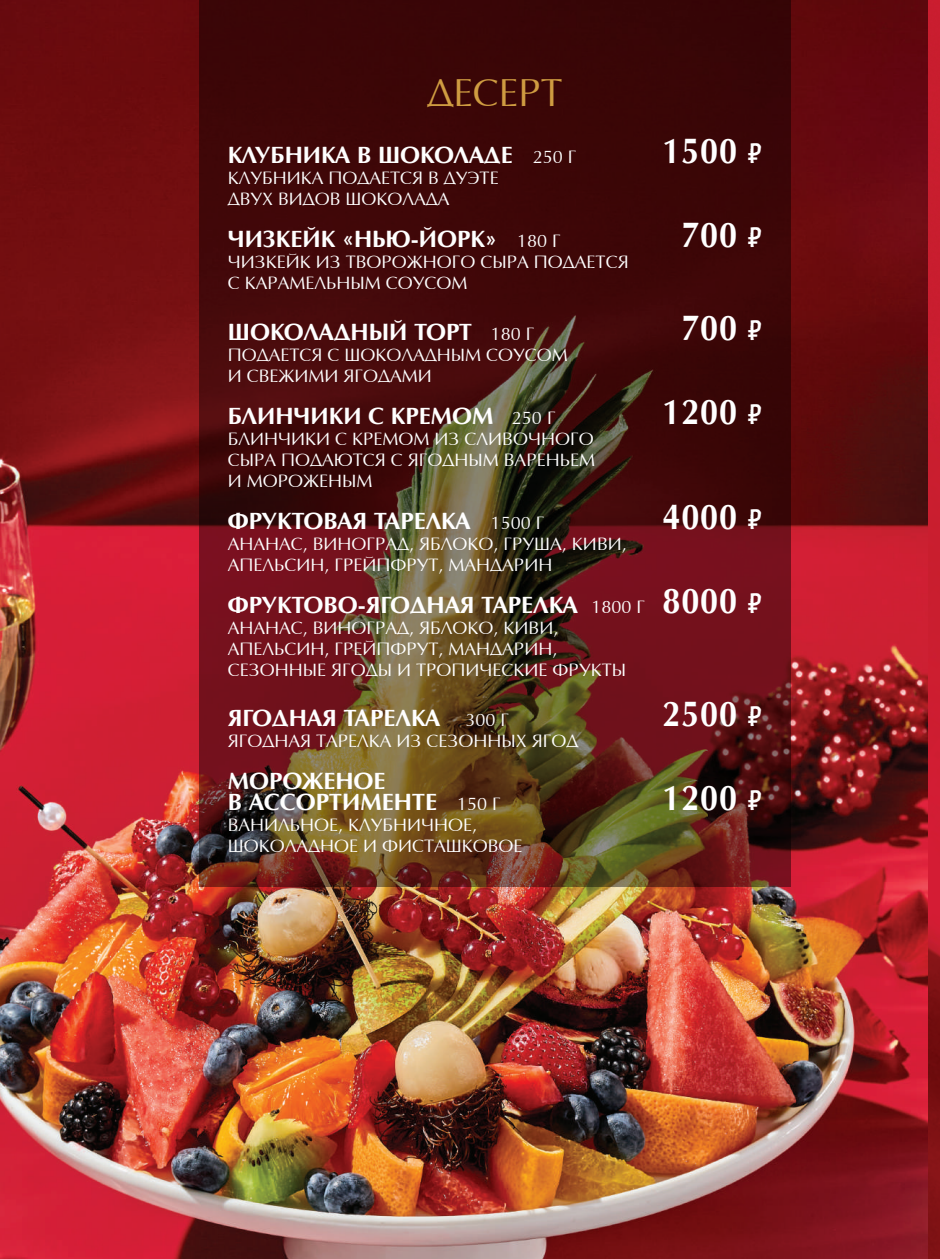
<style>
.page{position:relative;width:940px;height:1259px;background:#fff}
.page>*{position:absolute;margin:0;border:0;box-sizing:border-box;transform-origin:0 0}
.t1{font:39px "AG Opus";color:#cf9c41}
.t2{font:700 36px "AG Opus";letter-spacing:.025em;color:#fff;scale:.9 1}
.t3{font:700 24px/21px "AG Opus";color:#fff}
.t4{font:18px/21px "AG Opus";color:#fff}
.s1{font-weight:400;font-size:18px}
.s2{font-family:"PT Rouble Decorative";font-weight:400;font-size:28.05px}
.s3{font-size:36px}
</style>
<div class="page">
<img style="left:927px;top:446px;width:13px;height:813px">
<img style="left:927px;top:0;width:13px;height:446px">
<img style="left:0;top:0;width:927px;height:1259px">
<svg style="left:199px;top:0;width:592px;height:887px"></svg>
<h1 class="t1" style="left:427px;top:72px;width:137px">ДЕСЕРТ</h1>
<h3 class="t3" style="left:228px;top:144px;width:350px">КЛУБНИКА В ШОКОЛАДЕ <span class="s1">250 Г</span></h3>
<h2 class="t2" style="left:662px;top:129px;width:112px">1500 <span class="s2">м</span></h2>
<p class="t4" style="left:228px;top:168px;width:272px">КЛУБНИКА ПОДАЕТСЯ В ДУЭТЕ<br>ДВУХ ВИДОВ ШОКОЛАДА</p>
<h3 class="t3" style="left:228px;top:228px;width:334px">ЧИЗКЕЙК «НЬЮ-ЙОРК» <span class="s1">180 Г</span></h3>
<h2 class="t2" style="left:681px;top:213px;width:91px">700 <span class="s2">м</span></h2>
<p class="t4" style="left:228px;top:252px;width:402px">ЧИЗКЕЙК ИЗ ТВОРОЖНОГО СЫРА ПОДАЕТСЯ<br>С КАРАМЕЛЬНЫМ СОУСОМ</p>
<h3 class="t3" style="left:228px;top:321px;width:308px">ШОКОЛАДНЫЙ ТОРТ <span class="s1">180 Г</span></h3>
<h2 class="t2" style="left:681px;top:306px;width:91px">700 <span class="s2">м</span></h2>
<p class="t4" style="left:228px;top:345px;width:342px">ПОДАЕТСЯ С ШОКОЛАДНЫМ СОУСОМ<br>И СВЕЖИМИ ЯГОДАМИ</p>
<h3 class="t3" style="left:228px;top:405px;width:329px">БЛИНЧИКИ С КРЕМОМ <span class="s1">250 Г</span></h3>
<h2 class="t2" style="left:662px;top:390px;width:112px">1200 <span class="s2">м</span></h2>
<p class="t4" style="left:228px;top:429px;width:369px;text-align:justify">БЛИНЧИКИ С КРЕМОМ ИЗ СЛИВОЧНОГО СЫРА ПОДАЮТСЯ С ЯГОДНЫМ ВАРЕНЬЕМ И МОРОЖЕНЫМ</p>
<h3 class="t3" style="left:228px;top:510px;width:318px">ФРУКТОВАЯ ТАРЕЛКА <span class="s1">1500 Г</span></h3>
<h2 class="t2" style="left:662px;top:495px;width:112px">4000 <span class="s2">м</span></h2>
<p class="t4" style="left:228px;top:534px;width:400px">АНАНАС, ВИНОГРАД, ЯБЛОКО, ГРУША, КИВИ,<br>АПЕЛЬСИН, ГРЕЙПФРУТ, МАНДАРИН</p>
<h3 class="t3" style="left:228px;top:594px;width:536px">ФРУКТОВО-ЯГОДНАЯ ТАРЕЛКА <span class="s1">1800 Г</span> <span class="s3">8000</span> <span class="s2">м</span></h3>
<p class="t4" style="left:228px;top:618px;width:400px">АНАНАС, ВИНОГРАД, ЯБЛОКО, КИВИ,<br>АПЕЛЬСИН, ГРЕЙПФРУТ, МАНДАРИН,<br>СЕЗОННЫЕ ЯГОДЫ И ТРОПИЧЕСКИЕ ФРУКТЫ</p>
<h3 class="t3" style="left:228px;top:707px;width:283px">ЯГОДНАЯ ТАРЕЛКА <span class="s1">300 Г</span></h3>
<h2 class="t2" style="left:662px;top:692px;width:112px">2500 <span class="s2">м</span></h2>
<p class="t4" style="left:228px;top:731px;width:352px">ЯГОДНАЯ ТАРЕЛКА ИЗ СЕЗОННЫХ ЯГОД</p>
<h3 class="t3" style="left:228px;top:770px;width:275px">МОРОЖЕНОЕ<br>В АССОРТИМЕНТЕ <span class="s1">150 Г</span></h3>
<h2 class="t2" style="left:662px;top:776px;width:112px">1200 <span class="s2">м</span></h2>
<p class="t4" style="left:228px;top:815px;width:296px">ВАНИЛЬНОЕ, КЛУБНИЧНОЕ,<br>ШОКОЛАДНОЕ И ФИСТАШКОВОЕ</p>
</div>
